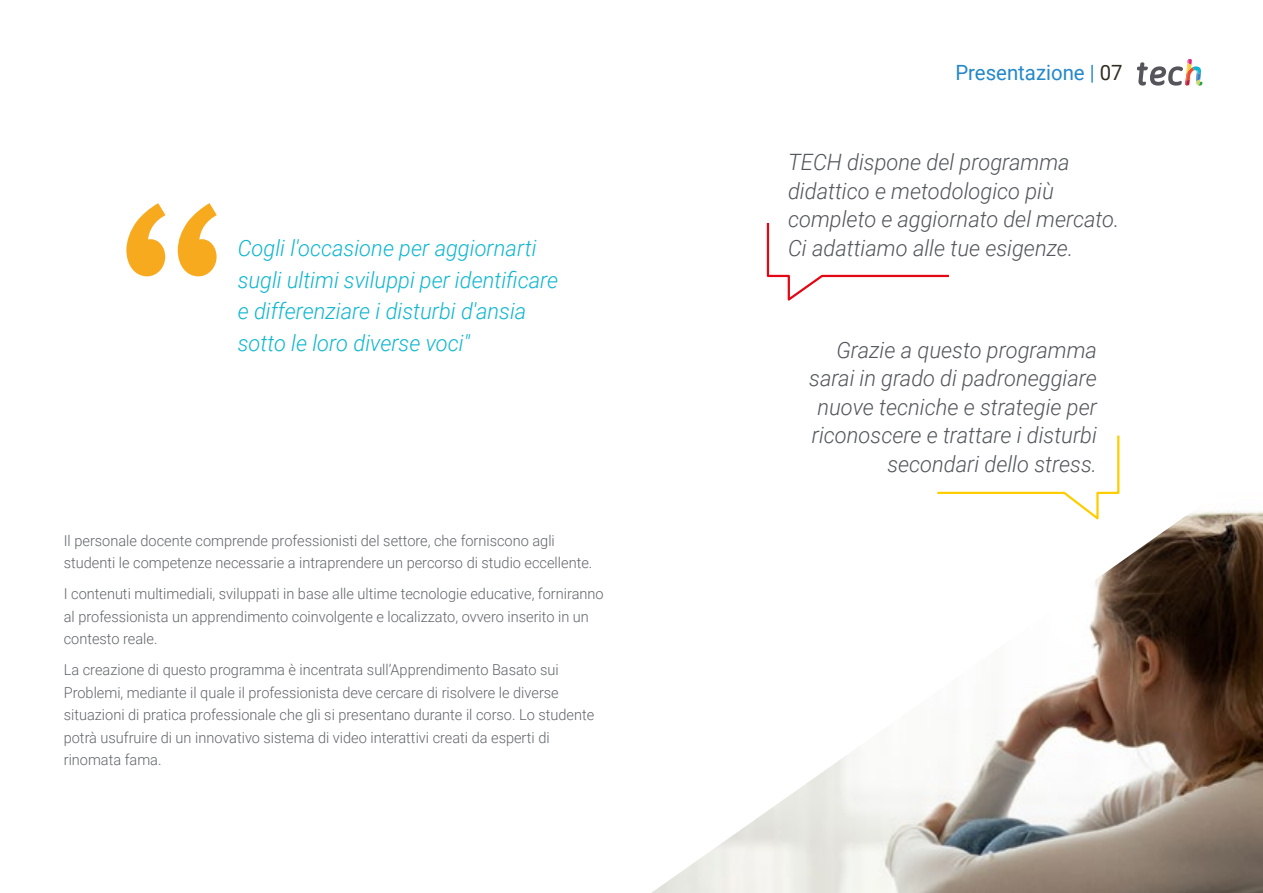
<style>
.page{position:relative;width:1263px;height:893px;background:#fff}
.page>*{position:absolute;margin:0;border:0;box-sizing:border-box;transform-origin:0 0}
.t1{font:italic 300 22.5px/28.5px "Roboto";color:#52555b;text-align:right}
.t2{font:italic 300 22.5px/31.5px "Roboto";color:#0fb6cf}
.t3{font:21px "Roboto";color:#2488c9}
.t4{font:300 15px/22.5px "Roboto";color:#61646a}
.s1{color:#312e20}
</style>
<div class="page">
<svg style="left:126px;top:203px;width:91px;height:73px"></svg>
<img style="left:651px;top:511px;width:612px;height:382px">
<svg style="left:1137px;top:59px;width:65px;height:27px"></svg>
<svg style="left:935px;top:435px;width:185px;height:88px"></svg>
<svg style="left:766px;top:222px;width:183px;height:79px"></svg>
<h1 class="t2" style="left:238px;top:232px;width:322px">Cogli l'occasione per aggiornarti sugli ultimi sviluppi per identificare e differenziare i disturbi d'ansia sotto le loro diverse voci"</h1>
<p class="t4" style="left:64px;top:529px;width:530px">Il personale docente comprende professionisti del settore, che forniscono agli studenti le competenze necessarie a intraprendere un percorso di studio eccellente.</p>
<p class="t4" style="left:64px;top:582px;width:541px">I contenuti multimediali, sviluppati in base alle ultime tecnologie educative, forniranno al professionista un apprendimento coinvolgente e localizzato, ovvero inserito in un contesto reale.</p>
<p class="t4" style="left:64px;top:658px;width:532px">La creazione di questo programma è incentrata sull’Apprendimento Basato sui Problemi, mediante il quale il professionista deve cercare di risolvere le diverse situazioni di pratica professionale che gli si presentano durante il corso. Lo studente potrà usufruire di un innovativo sistema di video interattivi creati da esperti di rinomata fama.</p>
<h2 class="t3" style="left:955px;top:57px;width:169px">Presentazione | <span class="s1">07</span></h2>
<h1 class="t1" style="left:788px;top:147px;width:333px;text-align:left">TECH dispone del programma didattico e metodologico più completo e aggiornato del mercato.<br>Ci adattiamo alle tue esigenze.</h1>
<h1 class="t1" style="left:809px;top:335px;width:289px">Grazie a questo programma sarai in grado di padroneggiare nuove tecniche e strategie per riconoscere e trattare i disturbi secondari dello stress.</h1>
</div>
